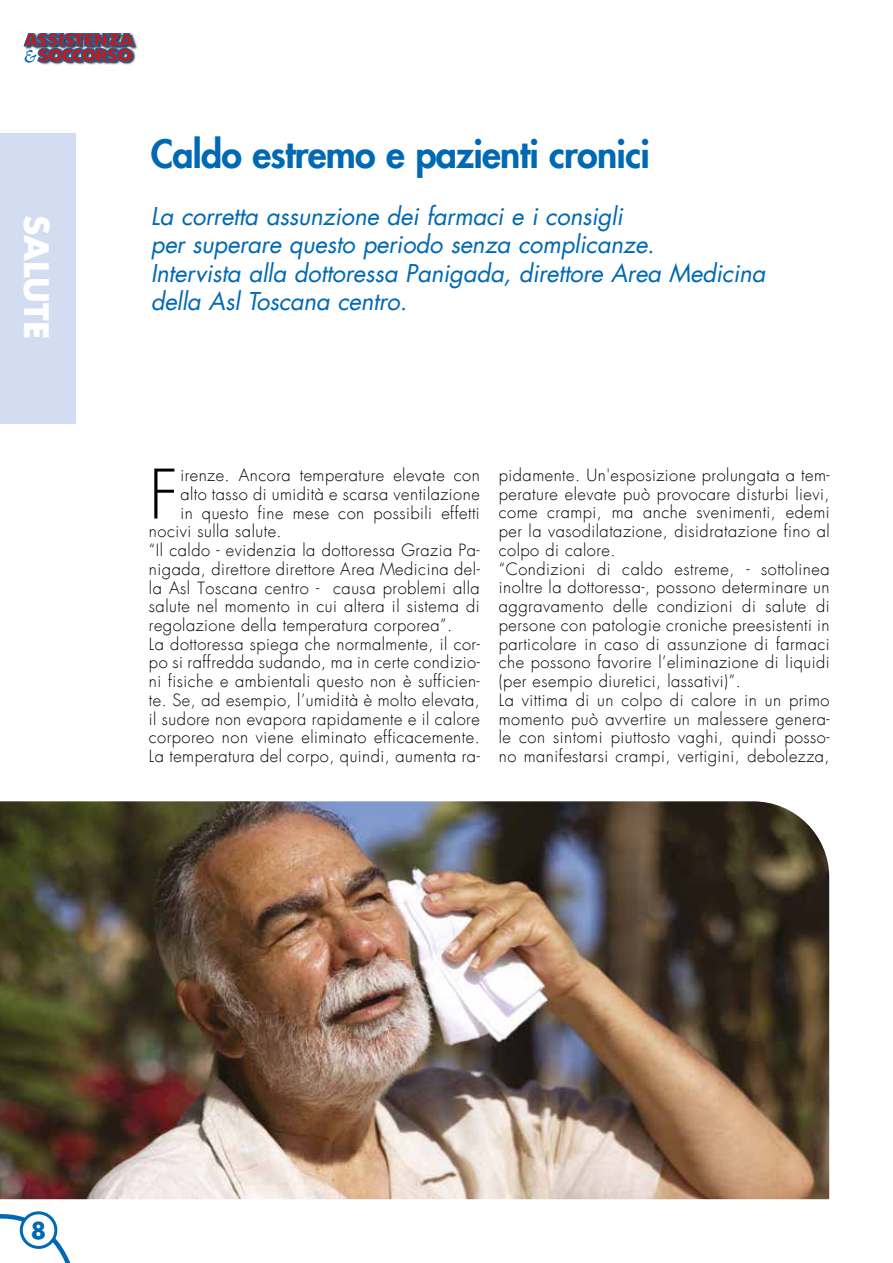
<style>
.page{position:relative;width:893px;height:1263px;background:#fff}
.page>*{position:absolute;margin:0;border:0;box-sizing:border-box;transform-origin:0 0}
.t1{font:300 66.3px "Futura LT";color:#000}
.t2{font:800 37.5px "Futura LT";letter-spacing:-.02em;color:#0069b4}
.t3{font:700 33px "Futura LT";color:#fff}
.t4{font:italic 24px/28.5px "Futura LT";letter-spacing:-.01em;color:#0069b4}
.t5{font:700 22.5px "Futura LT";color:#0069b4}
.t6{font:300 16.5px/18.8px "Futura LT";letter-spacing:.03em;color:#000}
</style>
<div class="page">
<svg style="left:0;top:1214px;width:71px;height:49px"></svg>
<div style="left:21px;top:1213px;width:35px;height:34px;background:#fff;border-radius:50%"></div>
<div style="left:20px;top:1211px;width:37px;height:38px;border:3px solid #0069b4;border-radius:50%"></div>
<img style="left:39px;top:63px;width:93px;height:2px">
<svg style="left:23px;top:33px;width:115px;height:30px;background:#805a70"></svg>
<div style="left:0;top:134px;width:75px;height:290px;background:#d3ddf2"></div>
<img style="left:0;top:801px;width:829px;height:398px">
<h3 class="t3" style="left:59px;top:215px;width:125px;rotate:90deg">SALUTE</h3>
<h2 class="t2" style="left:151px;top:129px;width:501px">Caldo estremo e pazienti cronici</h2>
<h3 class="t4" style="left:151px;top:202px;width:616px">La corretta assunzione dei farmaci e i consigli<br>per superare questo periodo senza complicanze.<br>Intervista alla dottoressa Panigada, direttore Area Medicina della Asl Toscana centro.</h3>
<h1 class="t1" style="left:149px;top:454px;width:31px">F</h1>
<p class="t6" style="left:180px;top:466px;width:301px">irenze. Ancora temperature elevate con</p>
<p class="t6" style="left:180px;top:485px;width:301px">alto tasso di umidità e scarsa ventilazione</p>
<p class="t6" style="left:180px;top:504px;width:301px">in questo fine mese con possibili effetti</p>
<p class="t6" style="left:149px;top:522px;width:134px">nocivi sulla salute.</p>
<p class="t6" style="left:149px;top:541px;width:332px">“Il caldo - evidenzia la dottoressa Grazia Pa-</p>
<p class="t6" style="left:149px;top:560px;width:332px">nigada, direttore direttore Area Medicina del-</p>
<p class="t6" style="left:149px;top:579px;width:332px">la Asl Toscana centro - causa problemi alla</p>
<p class="t6" style="left:149px;top:597px;width:332px">salute nel momento in cui altera il sistema di</p>
<p class="t6" style="left:149px;top:616px;width:305px">regolazione della temperatura corporea”.</p>
<p class="t6" style="left:149px;top:635px;width:332px">La dottoressa spiega che normalmente, il cor-</p>
<p class="t6" style="left:149px;top:654px;width:332px">po si raffredda sudando, ma in certe condizio-</p>
<p class="t6" style="left:149px;top:672px;width:332px">ni fisiche e ambientali questo non è sufficien-</p>
<p class="t6" style="left:149px;top:691px;width:332px">te. Se, ad esempio, l’umidità è molto elevata,</p>
<p class="t6" style="left:149px;top:710px;width:332px">il sudore non evapora rapidamente e il calore</p>
<p class="t6" style="left:149px;top:728px;width:332px">corporeo non viene eliminato efficacemente.</p>
<p class="t6" style="left:149px;top:747px;width:332px">La temperatura del corpo, quindi, aumenta ra-</p>
<p class="t6" style="left:499px;top:466px;width:332px">pidamente. Un'esposizione prolungata a tem&shy;perature elevate può provocare disturbi lievi, come crampi, ma anche svenimenti, edemi per la vasodilatazione, disidratazione fino al colpo di calore.<br>“Condizioni di caldo estreme, - sottolinea inoltre la dottoressa-, possono determinare un aggravamento delle condizioni di salute di persone con patologie croniche preesistenti in particolare in caso di assunzione di farmaci che possono favorire l’eliminazione di liquidi (per esempio diuretici, lassativi)”.<br>La vittima di un colpo di calore in un primo momento può avvertire un malessere genera&shy;le con sintomi piuttosto vaghi, quindi posso&shy;no manifestarsi crampi, vertigini, debolezza,</p>
<h3 class="t5" style="left:31px;top:1215px;width:17px">8</h3>
</div>
